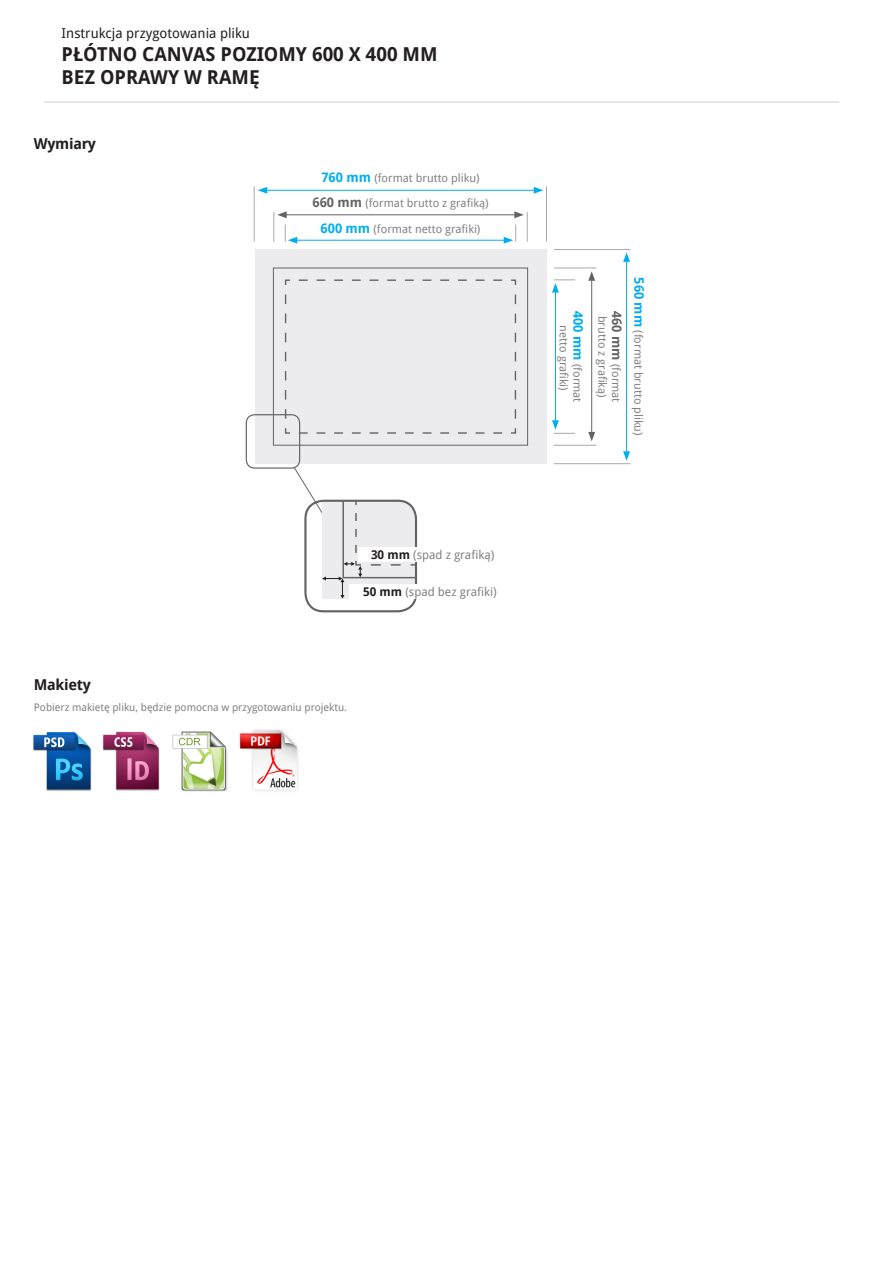
<style>
.page{position:relative;width:893px;height:1263px;background:#fff}
.page>*{position:absolute;margin:0;border:0;box-sizing:border-box;transform-origin:0 0}
.t1{font:700 19.2px "Droid Sans";color:#231f20}
.t2{font:700 15px "Droid Sans";letter-spacing:-.02em;color:#231f20}
.t3{font:13.65px "Droid Sans";color:#231f20}
.t4{font:12px "Droid Sans";color:#808285}
.t5{font:11.4px/13.6px "Droid Sans";color:#808285;text-align:center}
.t6{font:10.5px "Droid Sans";color:#808285}
.s1{font-weight:700;font-size:13.05px;color:#00aeef}
.s2{font-weight:700;font-size:13.05px;color:#636366}
.s3{font-weight:700;color:#231f20}
</style>
<div class="page">
<hr style="left:44px;top:101px;width:795px;height:2px;background:#dcdddf">
<div style="left:255px;top:249px;width:291px;height:215px;background:#ececee"></div>
<div style="left:273px;top:268px;width:255px;height:178px;border:1px solid #636366"></div>
<svg style="left:284px;top:279px;width:233px;height:155px"></svg>
<hr style="left:626px;top:259px;width:1px;height:195px;background:#00aeef">
<svg style="left:623px;top:252px;width:7px;height:10px"></svg>
<svg style="left:623px;top:451px;width:7px;height:10px"></svg>
<hr style="left:555px;top:290px;width:1px;height:133px;background:#00aeef">
<hr style="left:284px;top:214px;width:233px;height:1px;background:#636366">
<svg style="left:277px;top:211px;width:10px;height:7px"></svg>
<svg style="left:514px;top:211px;width:10px;height:7px"></svg>
<hr style="left:591px;top:278px;width:1px;height:156px;background:#636366">
<svg style="left:588px;top:271px;width:7px;height:10px"></svg>
<svg style="left:588px;top:432px;width:7px;height:9px"></svg>
<hr style="left:265px;top:190px;width:271px;height:1px;background:#00aeef">
<svg style="left:258px;top:187px;width:9px;height:7px"></svg>
<svg style="left:534px;top:187px;width:9px;height:7px"></svg>
<hr style="left:295px;top:240px;width:211px;height:1px;background:#00aeef">
<hr style="left:546px;top:186px;width:1px;height:56px;background:#a8a9ad">
<hr style="left:254px;top:186px;width:1px;height:56px;background:#a8a9ad">
<hr style="left:273px;top:212px;width:1px;height:30px;background:#a8a9ad">
<hr style="left:527px;top:212px;width:1px;height:30px;background:#a8a9ad">
<hr style="left:554px;top:445px;width:42px;height:1px;background:#a8a9ad">
<svg style="left:285px;top:225px;width:12px;height:19px"></svg>
<svg style="left:504px;top:225px;width:12px;height:19px"></svg>
<hr style="left:554px;top:463px;width:76px;height:1px;background:#a8a9ad">
<hr style="left:554px;top:249px;width:76px;height:1px;background:#a8a9ad">
<hr style="left:554px;top:268px;width:42px;height:1px;background:#a8a9ad">
<svg style="left:552px;top:420px;width:23px;height:14px"></svg>
<svg style="left:552px;top:279px;width:23px;height:14px"></svg>
<div style="left:304px;top:500px;width:113px;height:112px;border:2px solid #636366;border-radius:18px"></div>
<svg style="left:294px;top:466px;width:123px;height:133px"></svg>
<div style="left:349px;top:584px;width:162px;height:15px;background:#fff"></div>
<img style="left:172px;top:731px;width:56px;height:61px">
<img style="left:102px;top:731px;width:58px;height:60px">
<img style="left:239px;top:730px;width:59px;height:61px">
<img style="left:33px;top:732px;width:59px;height:59px">
<div style="left:246px;top:414px;width:54px;height:55px;border:1px solid #636366;border-radius:8px"></div>
<p class="t3" style="left:62px;top:24px;width:190px">Instrukcja przygotowania pliku</p>
<p class="t1" style="left:62px;top:40px;width:377px">PŁÓTNO CANVAS POZIOMY 600 X 400 MM</p>
<p class="t1" style="left:62px;top:63px;width:200px">BEZ OPRAWY W RAMĘ</p>
<p class="t2" style="left:34px;top:133px;width:64px">Wymiary</p>
<p class="t2" style="left:34px;top:674px;width:58px">Makiety</p>
<p class="t5" style="left:321px;top:171px;width:160px"><span class="s1">760 mm</span> (format brutto pliku)</p>
<p class="t5" style="left:321px;top:221px;width:161px"><span class="s1">600 mm</span> (format netto grafiki)</p>
<p class="t5" style="left:313px;top:196px;width:178px"><span class="s2">660 mm</span> (format brutto z grafiką)</p>
<p class="t4" style="left:371px;top:547px;width:125px"><span class="s3">30 mm</span> (spad z grafiką)</p>
<p class="t4" style="left:363px;top:583px;width:135px"><span class="s3">50 mm</span> (spad bez grafiki)</p>
<p class="t6" style="left:34px;top:700px;width:315px">Pobierz makietę pliku, będzie pomocna w przygotowaniu projektu.</p>
<p class="t5" style="left:585px;top:311px;width:93px;rotate:90deg"><span class="s1">400 mm</span> (format netto grafiki)</p>
<p class="t5" style="left:623px;top:311px;width:93px;rotate:90deg"><span class="s2">460 mm</span> (format brutto z grafiką)</p>
<p class="t5" style="left:646px;top:277px;width:160px;rotate:90deg"><span class="s1">560 mm</span> (format brutto pliku)</p>
</div>
